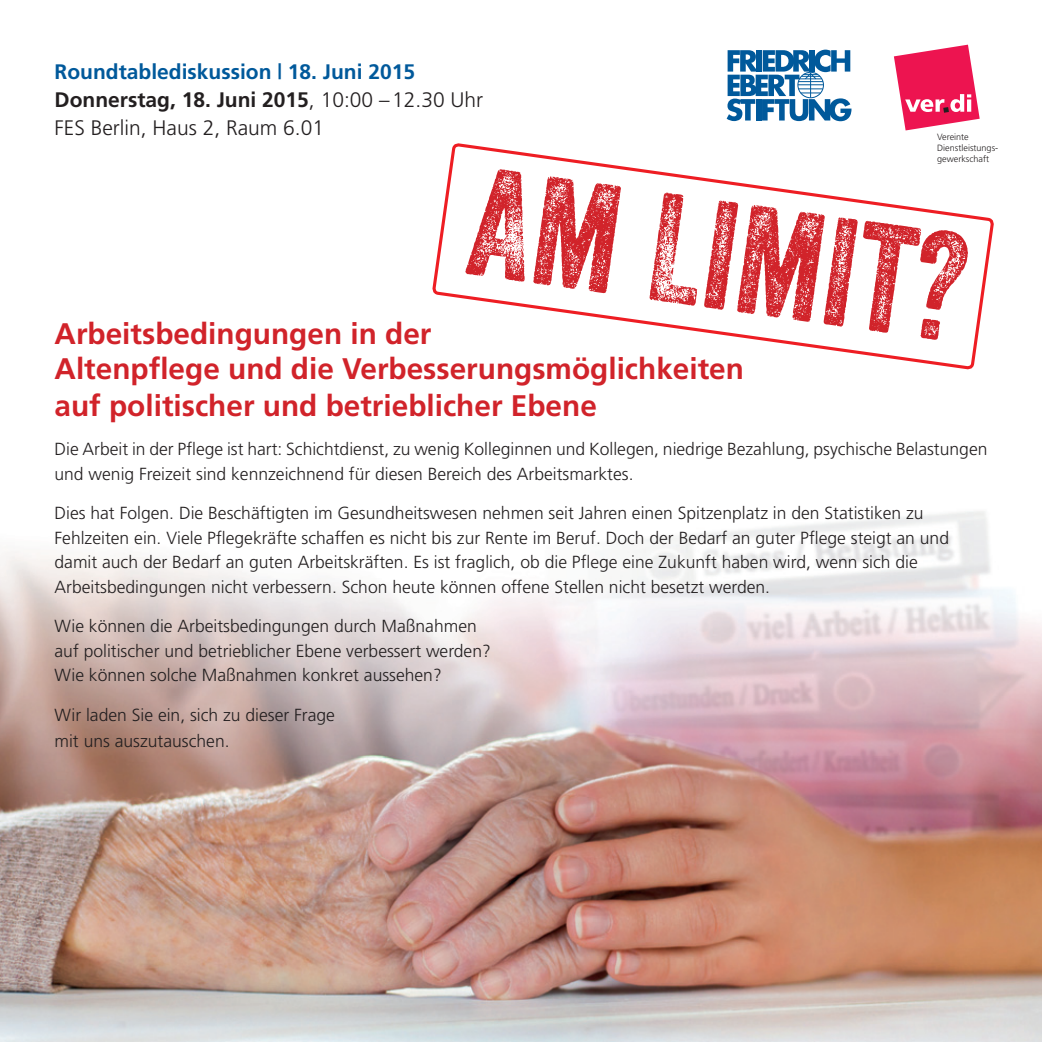
<style>
.page{position:relative;width:1042px;height:1042px;background:#fff}
.page>*{position:absolute;margin:0;border:0;box-sizing:border-box;transform-origin:0 0}
.t1{font:700 29.75px/35.9px "Frutiger";color:#d1232a}
.t2{font:300 21px/28px "Frutiger";color:#231f20}
.t3{font:300 17.5px/24.5px "Frutiger";color:#231f20}
.t4{font:300 9.1px/10.8px "Frutiger";color:#231f20}
.s1{font-weight:700;color:#00599b}
.s2{font-weight:700}
</style>
<div class="page">
<img style="left:0;top:511px;width:1042px;height:531px">
<svg style="left:726px;top:50px;width:125px;height:71px"></svg>
<div style="left:797px;top:72px;width:27px;height:26px;border:1px solid #00599b;border-radius:50%"></div>
<svg style="left:894px;top:45px;width:85px;height:85px"></svg>
<svg style="left:432px;top:143px;width:562px;height:227px"></svg>
<svg style="left:465px;top:169px;width:503px;height:171px"></svg>
<p class="t2" style="left:55px;top:60px;width:430px"><span class="s1">Roundtablediskussion | 18. Juni 2015<br></span><span class="s2">Donnerstag, 18. Juni 2015</span>, 10:00 – 12.30 Uhr<br>FES Berlin, Haus 2, Raum 6.01</p>
<h1 class="t1" style="left:55px;top:318px;width:691px">Arbeitsbedingungen in der<br>Altenpflege und die Verbesserungsmöglichkeiten auf politischer und betrieblicher Ebene</h1>
<p class="t4" style="left:937px;top:132px;width:62px">Vereinte<br>Dienstleistungs&shy;gewerkschaft</p>
<p class="t3" style="left:55px;top:438px;width:934px">Die Arbeit in der Pflege ist hart: Schichtdienst, zu wenig Kolleginnen und Kollegen, niedrige Bezahlung, psychische Belastungen und wenig Freizeit sind kennzeichnend für diesen Bereich des Arbeitsmarktes.</p>
<p class="t3" style="left:55px;top:502px;width:896px">Dies hat Folgen. Die Beschäftigten im Gesundheitswesen nehmen seit Jahren einen Spitzenplatz in den Statistiken zu Fehlzeiten ein. Viele Pflegekräfte schaffen es nicht bis zur Rente im Beruf. Doch der Bedarf an guter Pflege steigt an und damit auch der Bedarf an guten Arbeitskräften. Es ist fraglich, ob die Pflege eine Zukunft haben wird, wenn sich die Arbeitsbedingungen nicht verbessern. Schon heute können offene Stellen nicht besetzt werden.</p>
<p class="t3" style="left:55px;top:615px;width:438px">Wie können die Arbeitsbedingungen durch Maßnahmen auf politischer und betrieblicher Ebene verbessert werden?<br>Wie können solche Maßnahmen konkret aussehen?</p>
<p class="t3" style="left:55px;top:703px;width:282px;line-height:26.2px">Wir laden Sie ein, sich zu dieser Frage mit uns auszutauschen.</p>
</div>
